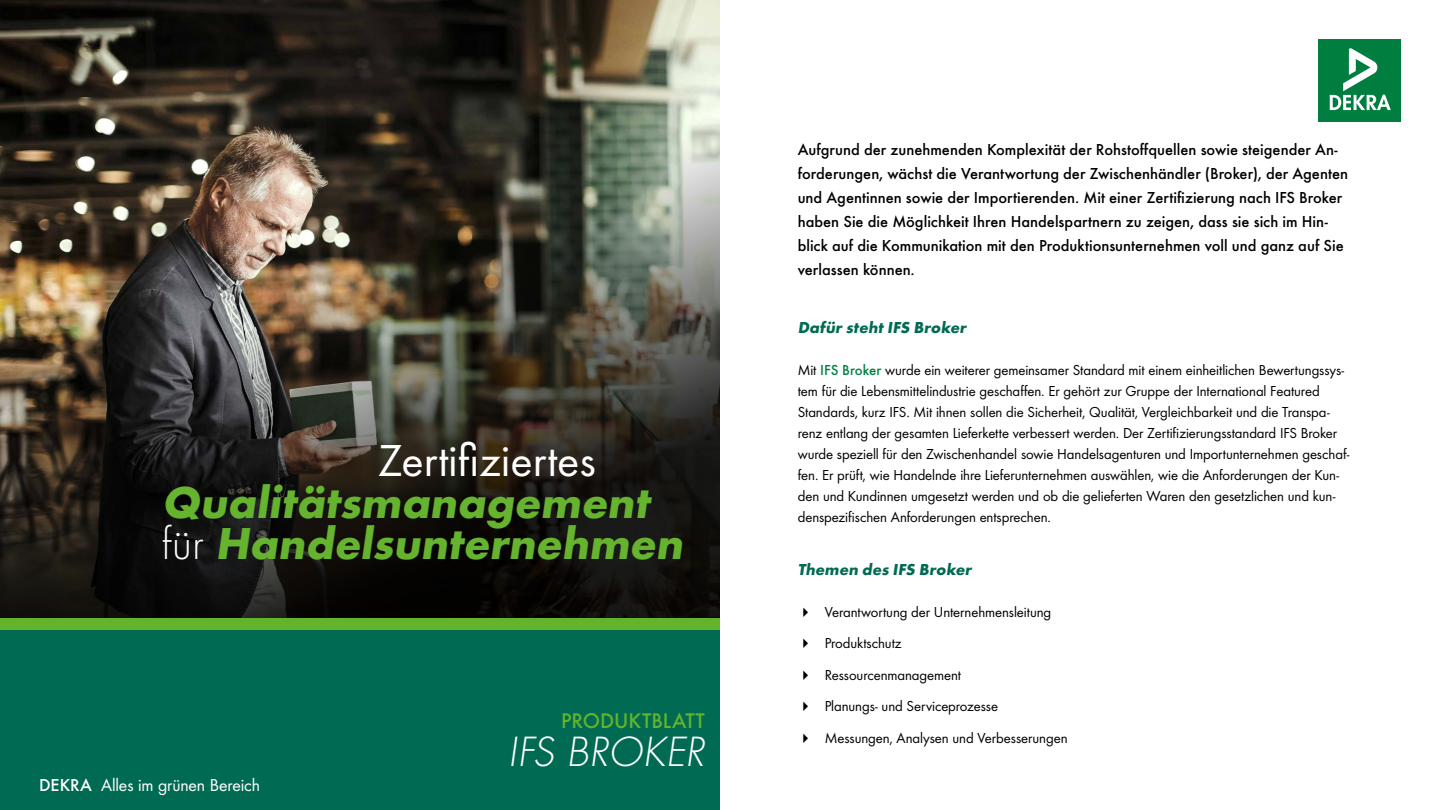
<style>
.page{position:relative;width:1440px;height:810px;background:#fff}
.page>*{position:absolute;margin:0;border:0;box-sizing:border-box;transform-origin:0 0}
.t1{font:700 46.42px/41.6px "Futura PT";color:#65b32e}
.t2{font:46.42px "Futura PT";color:#fff}
.t3{font:300 44.03px "Futura";color:#fff}
.t4{font:500 21.98px "Futura";letter-spacing:-.005em;color:#64b32c}
.t5{font:18px "Futura Boo";letter-spacing:-.005em;color:#fff}
.t6{font:500 16.5px/24px "Futura";color:#000}
.t7{font:700 16.5px "Futura PT";color:#006b52}
.t8{font:15px/21px "Futura Boo";letter-spacing:-.005em;color:#000}
.s1{font-weight:300;color:#fff}
.s2{font-family:"Futura";font-weight:500}
.s3{font-family:"Futura";font-weight:500;color:#008143}
</style>
<div class="page">
<div style="left:0;top:622px;width:720px;height:188px;background:#006b52"></div>
<img style="left:0;top:0;width:720px;height:618px">
<div style="left:0;top:618px;width:720px;height:12px;background:#64b32c"></div>
<div style="left:1318px;top:39px;width:83px;height:82px;background:#007e40"></div>
<svg style="left:1330px;top:48px;width:61px;height:62px"></svg>
<h1 class="t2" style="left:378px;top:433px;width:220px">Zertifiziertes</h1>
<h1 class="t1" style="left:162px;top:480px;width:530px">Qualitätsmanagement<br><span class="s1">f ü r</span> Handelsunternehmen</h1>
<p class="t5" style="left:39px;top:772px;width:223px"><span class="s2">DEKRA</span> Alles im grünen Bereich</p>
<h3 class="t4" style="left:561px;top:704px;width:145px">PRODUKTBLATT</h3>
<h2 class="t3" style="left:508px;top:723px;width:207px">IFS BROKER</h2>
<p class="t6" style="left:798px;top:136px;width:552px">Aufgrund der zunehmenden Komplexität der Rohstoffquellen sowie steigender An&shy;forderungen, wächst die Verantwortung der Zwischenhändler (Broker), der Agenten und Agentinnen sowie der Importierenden. Mit einer Zertifizierung nach IFS Broker haben Sie die Möglichkeit Ihren Handelspartnern zu zeigen, dass sie sich im Hin&shy;blick auf die Kommunikation mit den Produktionsunternehmen voll und ganz auf Sie verlassen können.</p>
<p class="t7" style="left:798px;top:317px;width:173px">Dafür steht IFS Broker</p>
<p class="t8" style="left:798px;top:359px;width:553px">Mit <span class="s3">IFS Broker</span> wurde ein weiterer gemeinsamer Standard mit einem einheitlichen Bewertungssys&shy;tem für die Lebensmittelindustrie geschaffen. Er gehört zur Gruppe der International Featured Standards, kurz IFS. Mit ihnen sollen die Sicherheit, Qualität, Vergleichbarkeit und die Transpa&shy;renz entlang der gesamten Lieferkette verbessert werden. Der Zertifizierungsstandard IFS Broker wurde speziell für den Zwischenhandel sowie Handelsagenturen und Importunternehmen geschaf&shy;fen. Er prüft, wie Handelnde ihre Lieferunternehmen auswählen, wie die Anforderungen der Kun&shy;den und Kundinnen umgesetzt werden und ob die gelieferten Waren den gesetzlichen und kun&shy;denspezifischen Anforderungen entsprechen.</p>
<p class="t7" style="left:798px;top:558px;width:178px">Themen des IFS Broker</p>
<p class="t8" style="left:825px;top:595px;width:244px;line-height:31.5px">Verantwortung der Unternehmensleitung<br>Produktschutz<br>Ressourcenmanagement<br>Planungs- und Serviceprozesse<br>Messungen, Analysen und Verbesserungen</p>
</div>
